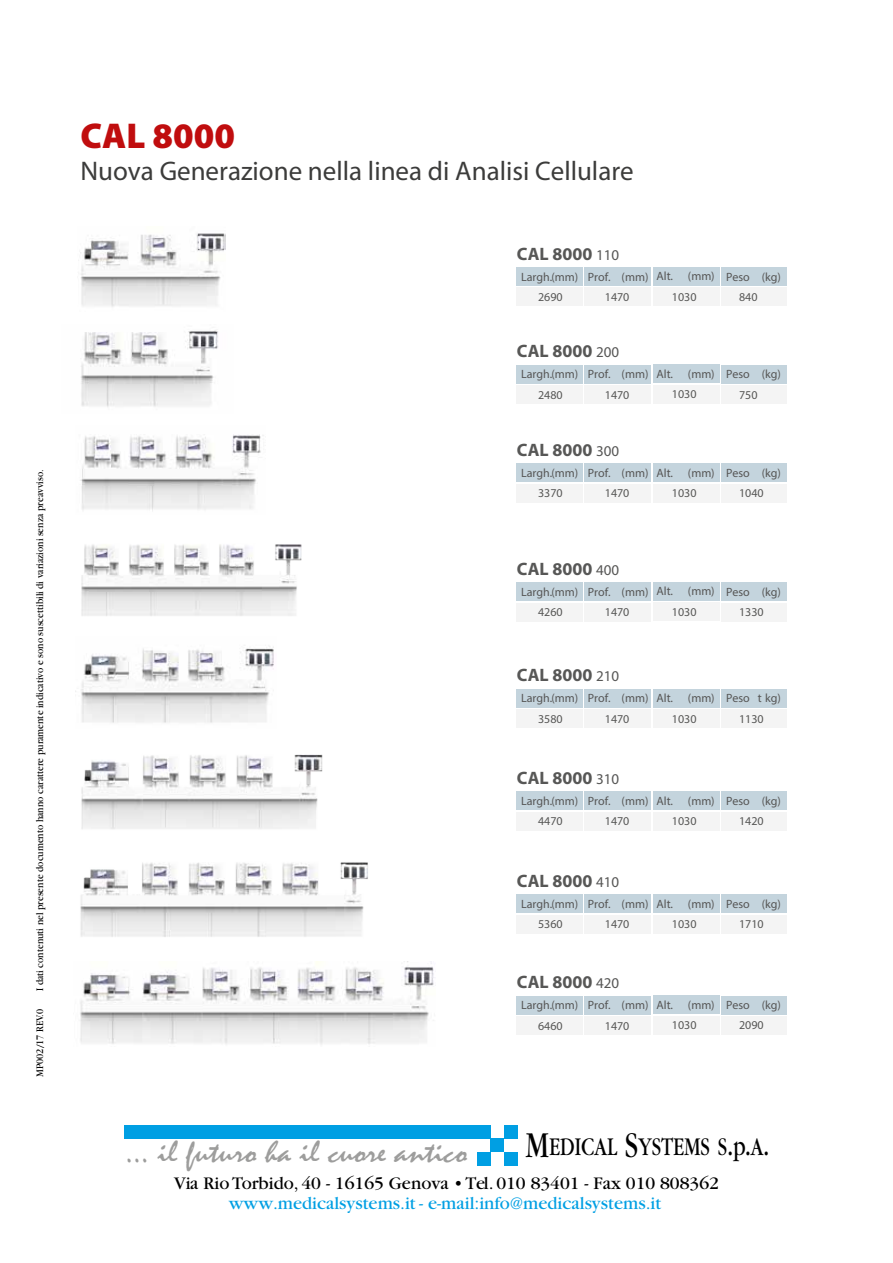
<style>
.page{position:relative;width:893px;height:1263px;background:#fff}
.page>*{position:absolute;margin:0;border:0;box-sizing:border-box;transform-origin:0 0}
.t1{font:900 36px "Myriad Pro";color:#c00d0e}
.t2{font:31.5px "Mistral";color:#9d9d9c;scale:1.12 1}
.t3{font:27px "Myriad Pro";color:#3c3c3b}
.t4{font:26.7px "Garamond";color:#000;scale:.77 1}
.t5{font:18.45px "Garamond";color:#000}
.t6{font:18.45px "Garamond";color:#009fe3}
.t7{font:700 18px "Myriad Hebrew";color:#575756}
.t8{font:12px/20.2px "Myriad Pro";color:#575756;text-align:center}
.t9{font:10.5px "Garamond";color:#000;scale:.92 1}
.s1{font-family:"Myriad Pro";font-weight:400;font-size:15px}
.s2{font-size:38.1px}
.s3{font-size:28.5px}
</style>
<div class="page">
<div style="left:584px;top:267px;width:67px;height:18px;background:#c4d4dd"></div>
<div style="left:584px;top:288px;width:67px;height:18px;background:#f4f4f4"></div>
<div style="left:584px;top:365px;width:67px;height:18px;background:#c4d4dd"></div>
<div style="left:584px;top:386px;width:67px;height:18px;background:#f4f4f4"></div>
<div style="left:584px;top:464px;width:67px;height:18px;background:#c4d4dd"></div>
<div style="left:584px;top:484px;width:67px;height:18px;background:#f4f4f4"></div>
<div style="left:584px;top:582px;width:67px;height:18px;background:#c4d4dd"></div>
<div style="left:584px;top:603px;width:67px;height:18px;background:#f4f4f4"></div>
<div style="left:584px;top:689px;width:67px;height:18px;background:#c4d4dd"></div>
<div style="left:584px;top:710px;width:67px;height:18px;background:#f4f4f4"></div>
<div style="left:584px;top:792px;width:67px;height:18px;background:#c4d4dd"></div>
<div style="left:584px;top:812px;width:67px;height:19px;background:#f4f4f4"></div>
<div style="left:584px;top:894px;width:67px;height:18px;background:#c4d4dd"></div>
<div style="left:584px;top:915px;width:67px;height:18px;background:#f4f4f4"></div>
<div style="left:584px;top:996px;width:67px;height:18px;background:#c4d4dd"></div>
<div style="left:584px;top:1017px;width:67px;height:18px;background:#f4f4f4"></div>
<div style="left:721px;top:267px;width:65px;height:18px;background:#c4d4dd"></div>
<div style="left:721px;top:288px;width:65px;height:18px;background:#f4f4f4"></div>
<div style="left:721px;top:365px;width:65px;height:18px;background:#c4d4dd"></div>
<div style="left:721px;top:386px;width:65px;height:18px;background:#f4f4f4"></div>
<div style="left:721px;top:464px;width:65px;height:18px;background:#c4d4dd"></div>
<div style="left:721px;top:484px;width:65px;height:18px;background:#f4f4f4"></div>
<div style="left:721px;top:582px;width:65px;height:18px;background:#c4d4dd"></div>
<div style="left:721px;top:603px;width:65px;height:18px;background:#f4f4f4"></div>
<div style="left:721px;top:689px;width:65px;height:18px;background:#c4d4dd"></div>
<div style="left:721px;top:710px;width:65px;height:18px;background:#f4f4f4"></div>
<div style="left:721px;top:792px;width:65px;height:18px;background:#c4d4dd"></div>
<div style="left:721px;top:812px;width:65px;height:19px;background:#f4f4f4"></div>
<div style="left:721px;top:894px;width:65px;height:18px;background:#c4d4dd"></div>
<div style="left:721px;top:915px;width:65px;height:18px;background:#f4f4f4"></div>
<div style="left:721px;top:996px;width:65px;height:18px;background:#c4d4dd"></div>
<div style="left:721px;top:1017px;width:65px;height:18px;background:#f4f4f4"></div>
<img style="left:80px;top:434px;width:184px;height:77px">
<img style="left:81px;top:754px;width:242px;height:75px">
<img style="left:80px;top:862px;width:288px;height:75px">
<img style="left:80px;top:961px;width:354px;height:84px">
<img style="left:81px;top:544px;width:221px;height:72px">
<img style="left:75px;top:646px;width:199px;height:77px">
<div style="left:516px;top:267px;width:67px;height:18px;background:#c4d4dd"></div>
<div style="left:516px;top:288px;width:67px;height:18px;background:#f4f4f4"></div>
<div style="left:516px;top:365px;width:67px;height:18px;background:#c4d4dd"></div>
<div style="left:516px;top:386px;width:67px;height:18px;background:#f4f4f4"></div>
<div style="left:516px;top:464px;width:67px;height:18px;background:#c4d4dd"></div>
<div style="left:516px;top:484px;width:67px;height:18px;background:#f4f4f4"></div>
<div style="left:516px;top:582px;width:67px;height:18px;background:#c4d4dd"></div>
<div style="left:516px;top:603px;width:67px;height:18px;background:#f4f4f4"></div>
<div style="left:516px;top:689px;width:67px;height:18px;background:#c4d4dd"></div>
<div style="left:516px;top:710px;width:67px;height:18px;background:#f4f4f4"></div>
<div style="left:516px;top:792px;width:67px;height:18px;background:#c4d4dd"></div>
<div style="left:516px;top:812px;width:67px;height:19px;background:#f4f4f4"></div>
<div style="left:516px;top:894px;width:67px;height:18px;background:#c4d4dd"></div>
<div style="left:516px;top:915px;width:67px;height:18px;background:#f4f4f4"></div>
<div style="left:516px;top:996px;width:67px;height:18px;background:#c4d4dd"></div>
<div style="left:516px;top:1017px;width:67px;height:18px;background:#f4f4f4"></div>
<div style="left:653px;top:267px;width:66px;height:18px;background:#c4d4dd"></div>
<div style="left:653px;top:288px;width:66px;height:18px;background:#f4f4f4"></div>
<div style="left:653px;top:365px;width:66px;height:18px;background:#c4d4dd"></div>
<div style="left:653px;top:385px;width:66px;height:19px;background:#f4f4f4"></div>
<div style="left:653px;top:463px;width:66px;height:19px;background:#c4d4dd"></div>
<div style="left:653px;top:484px;width:66px;height:18px;background:#f4f4f4"></div>
<div style="left:653px;top:582px;width:66px;height:18px;background:#c4d4dd"></div>
<div style="left:653px;top:603px;width:66px;height:18px;background:#f4f4f4"></div>
<div style="left:653px;top:689px;width:66px;height:18px;background:#c4d4dd"></div>
<div style="left:653px;top:710px;width:66px;height:18px;background:#f4f4f4"></div>
<div style="left:653px;top:792px;width:66px;height:18px;background:#c4d4dd"></div>
<div style="left:653px;top:812px;width:66px;height:18px;background:#f4f4f4"></div>
<div style="left:653px;top:894px;width:66px;height:18px;background:#c4d4dd"></div>
<div style="left:653px;top:915px;width:66px;height:18px;background:#f4f4f4"></div>
<div style="left:653px;top:996px;width:66px;height:18px;background:#c4d4dd"></div>
<div style="left:653px;top:1016px;width:66px;height:18px;background:#f4f4f4"></div>
<img style="left:80px;top:233px;width:145px;height:74px">
<img style="left:81px;top:330px;width:137px;height:77px">
<div style="left:124px;top:1125px;width:367px;height:13px;background:#009fe3"></div>
<div style="left:477px;top:1152px;width:14px;height:13px;background:#009fe3"></div>
<div style="left:504px;top:1125px;width:14px;height:13px;background:#009fe3"></div>
<div style="left:504px;top:1152px;width:14px;height:13px;background:#009fe3"></div>
<div style="left:491px;top:1138px;width:13px;height:14px;background:#009fe3"></div>
<p class="t9" style="left:35px;top:991px;width:568px;rotate:-90deg">I dati contenuti nel presente documento hanno carattere puramente indicativo e sono suscettibili di variazioni senza preavviso.</p>
<p class="t9" style="left:35px;top:1077px;width:75px;rotate:-90deg">MP002/17 REV.0</p>
<h1 class="t1" style="left:81px;top:115px;width:156px">CAL 8000</h1>
<h3 class="t3" style="left:81px;top:155px;width:555px">Nuova Generazione nella linea di Analisi Cellulare</h3>
<h3 class="t7" style="left:517px;top:243px;width:104px">CAL 8000 <span class="s1">110</span></h3>
<p class="t8" style="left:588px;top:266px;width:62px">Prof. (mm)<br>1470</p>
<p class="t8" style="left:656px;top:266px;width:60px">Alt. (mm)</p>
<p class="t8" style="left:521px;top:266px;width:59px">Largh.(mm)<br>2690</p>
<p class="t8" style="left:739px;top:266px;width:43px;text-align:left;text-indent:-13px">Peso (kg)<br>840</p>
<p class="t8" style="left:672px;top:286px;width:26px">1030</p>
<h3 class="t7" style="left:517px;top:341px;width:104px">CAL 8000 <span class="s1">200</span></h3>
<p class="t8" style="left:521px;top:364px;width:59px">Largh.(mm)<br>2480</p>
<p class="t8" style="left:588px;top:364px;width:62px">Prof. (mm)<br>1470</p>
<p class="t8" style="left:656px;top:364px;width:60px">Alt. (mm)</p>
<p class="t8" style="left:672px;top:384px;width:26px">1030</p>
<p class="t8" style="left:739px;top:364px;width:43px;text-align:left;text-indent:-13px">Peso (kg)<br>750</p>
<h3 class="t7" style="left:517px;top:440px;width:104px">CAL 8000 <span class="s1">300</span></h3>
<p class="t8" style="left:521px;top:463px;width:59px">Largh.(mm)<br>3370</p>
<p class="t8" style="left:588px;top:463px;width:62px">Prof. (mm)<br>1470</p>
<p class="t8" style="left:656px;top:462px;width:60px">Alt. (mm)</p>
<p class="t8" style="left:672px;top:483px;width:26px">1030</p>
<p class="t8" style="left:726px;top:463px;width:56px">Peso (kg)<br>1040</p>
<h3 class="t7" style="left:517px;top:558px;width:104px">CAL 8000 <span class="s1">400</span></h3>
<p class="t8" style="left:521px;top:581px;width:59px">Largh.(mm)<br>4260</p>
<p class="t8" style="left:588px;top:581px;width:62px">Prof. (mm)<br>1470</p>
<p class="t8" style="left:656px;top:581px;width:60px">Alt. (mm)</p>
<p class="t8" style="left:672px;top:601px;width:26px">1030</p>
<p class="t8" style="left:726px;top:581px;width:56px">Peso (kg)<br>1330</p>
<h3 class="t7" style="left:517px;top:665px;width:104px">CAL 8000 <span class="s1">210</span></h3>
<p class="t8" style="left:521px;top:688px;width:59px">Largh.(mm)<br>3580</p>
<p class="t8" style="left:588px;top:688px;width:62px">Prof. (mm)<br>1470</p>
<p class="t8" style="left:656px;top:688px;width:60px">Alt. (mm)</p>
<p class="t8" style="left:672px;top:708px;width:26px">1030</p>
<p class="t8" style="left:726px;top:688px;width:56px">Peso t kg)<br>1130</p>
<h3 class="t7" style="left:517px;top:768px;width:104px">CAL 8000 <span class="s1">310</span></h3>
<p class="t8" style="left:521px;top:791px;width:59px">Largh.(mm)<br>4470</p>
<p class="t8" style="left:588px;top:791px;width:62px">Prof. (mm)<br>1470</p>
<p class="t8" style="left:656px;top:791px;width:60px">Alt. (mm)</p>
<p class="t8" style="left:672px;top:811px;width:26px">1030</p>
<p class="t8" style="left:726px;top:791px;width:56px">Peso (kg)<br>1420</p>
<h3 class="t7" style="left:517px;top:870px;width:104px">CAL 8000 <span class="s1">410</span></h3>
<p class="t8" style="left:521px;top:893px;width:59px">Largh.(mm)<br>5360</p>
<p class="t8" style="left:588px;top:893px;width:62px">Prof. (mm)<br>1470</p>
<p class="t8" style="left:656px;top:893px;width:60px">Alt. (mm)</p>
<p class="t8" style="left:672px;top:913px;width:26px">1030</p>
<p class="t8" style="left:726px;top:893px;width:56px">Peso (kg)<br>1710</p>
<h3 class="t7" style="left:517px;top:972px;width:104px">CAL 8000 <span class="s1">420</span></h3>
<p class="t8" style="left:521px;top:995px;width:59px">Largh.(mm)<br>6460</p>
<p class="t8" style="left:588px;top:995px;width:62px">Prof. (mm)<br>1470</p>
<p class="t8" style="left:656px;top:995px;width:60px">Alt. (mm)</p>
<p class="t8" style="left:672px;top:1015px;width:26px">1030</p>
<p class="t8" style="left:726px;top:995px;width:56px">Peso (kg)<br>2090</p>
<h2 class="t2" style="left:126px;top:1133px;width:306px">… il futuro ha il cuore antico</h2>
<h3 class="t4" style="left:526px;top:1132px;width:319px"><span class="s2">M</span>EDICAL <span class="s2">S</span>YSTEMS S<span class="s2">.</span><span class="s3">p</span><span class="s2">.</span>A<span class="s2">.</span></h3>
<h3 class="t5" style="left:174px;top:1173px;width:546px">Via Rio Torbido, 40 - 16165 Genova • Tel. 010 83401 - Fax 010 808362</h3>
<h3 class="t6" style="left:229px;top:1194px;width:434px">www.medicalsystems.it - e-mail:info@medicalsystems.it</h3>
</div>
